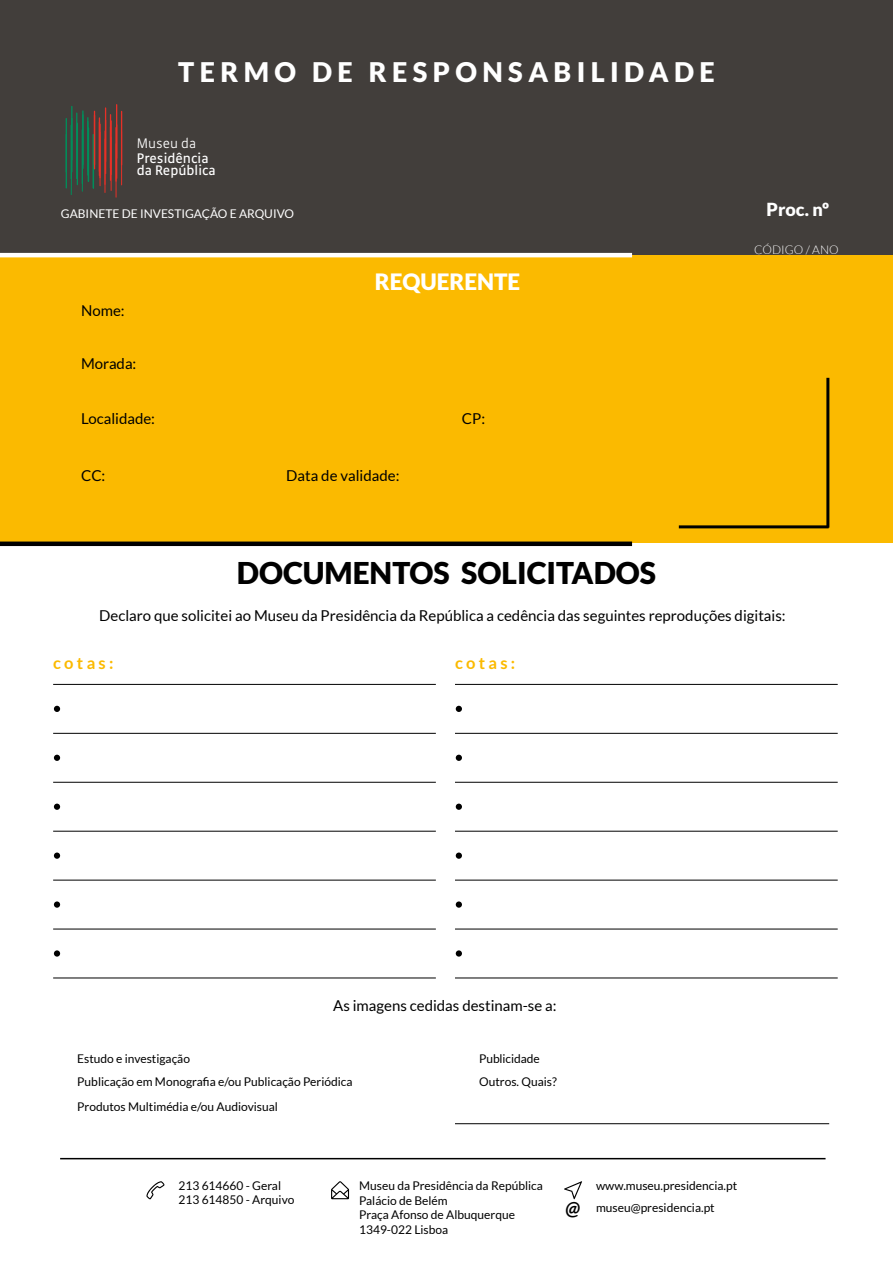
<style>
.page{position:relative;width:893px;height:1263px;background:#fff}
.page>*{position:absolute;margin:0;border:0;box-sizing:border-box;transform-origin:0 0}
.t1{font:900 30px "Lato";color:#000}
.t2{font:900 27px "Lato";letter-spacing:.2em;color:#fff}
.t3{font:900 22.5px "Lato";color:#fff}
.t4{font:900 18px "Lato";color:#fff}
.t5{font:700 16.5px "Lato";letter-spacing:.2em;color:#fbba00}
.t6{font:15px "Lato";color:#000}
.t7{font:15px/12px "Gak Sans";color:#fff}
.t8{font:300 15px "Gak Sans";color:#fff}
.t9{font:12px/14.4px "Lato";color:#000}
.t10{font:12px "Lato";color:#fff}
.t11{font:300 12px "Lato";color:#fff}
.s1{font-weight:700;font-style:italic;font-size:19.5px}
</style>
<div class="page">
<div style="left:0;top:0;width:893px;height:255px;background:#423e3b"></div>
<div style="left:0;top:255px;width:893px;height:287px;background:#fbba00"></div>
<hr style="left:60px;top:1158px;width:765px;height:1px;background:#000">
<hr style="left:455px;top:684px;width:383px;height:1px;background:#000">
<hr style="left:455px;top:733px;width:383px;height:1px;background:#000">
<hr style="left:455px;top:782px;width:383px;height:1px;background:#000">
<hr style="left:455px;top:831px;width:383px;height:1px;background:#000">
<hr style="left:455px;top:880px;width:383px;height:1px;background:#000">
<hr style="left:455px;top:929px;width:383px;height:1px;background:#000">
<svg style="left:456px;top:706px;width:6px;height:6px"></svg>
<svg style="left:456px;top:755px;width:6px;height:6px"></svg>
<svg style="left:456px;top:804px;width:6px;height:6px"></svg>
<div style="left:456px;top:852px;width:6px;height:7px;background:#000;border-radius:50%"></div>
<div style="left:456px;top:901px;width:6px;height:7px;background:#000;border-radius:50%"></div>
<div style="left:456px;top:950px;width:6px;height:7px;background:#000;border-radius:50%"></div>
<hr style="left:0;top:253px;width:632px;height:4px;background:#fff">
<div style="left:0;top:541px;width:632px;height:5px;background:#000"></div>
<hr style="left:53px;top:684px;width:383px;height:1px;background:#000">
<hr style="left:53px;top:733px;width:383px;height:1px;background:#000">
<hr style="left:53px;top:782px;width:383px;height:1px;background:#000">
<hr style="left:53px;top:831px;width:383px;height:1px;background:#000">
<hr style="left:53px;top:880px;width:383px;height:1px;background:#000">
<hr style="left:53px;top:929px;width:383px;height:1px;background:#000">
<hr style="left:455px;top:977px;width:383px;height:1px;background:#000">
<hr style="left:53px;top:977px;width:383px;height:1px;background:#000">
<svg style="left:54px;top:706px;width:6px;height:6px"></svg>
<svg style="left:54px;top:755px;width:6px;height:6px"></svg>
<svg style="left:54px;top:804px;width:6px;height:6px"></svg>
<div style="left:54px;top:852px;width:6px;height:7px;background:#000;border-radius:50%"></div>
<div style="left:54px;top:901px;width:6px;height:7px;background:#000;border-radius:50%"></div>
<div style="left:54px;top:950px;width:6px;height:7px;background:#000;border-radius:50%"></div>
<hr style="left:455px;top:1123px;width:374px;height:1px;background:#000">
<hr style="left:679px;top:525px;width:150px;height:3px;background:#000">
<hr style="left:826px;top:378px;width:3px;height:150px;background:#000">
<svg style="left:564px;top:1181px;width:18px;height:18px"></svg>
<svg style="left:331px;top:1181px;width:18px;height:18px"></svg>
<svg style="left:146px;top:1181px;width:18px;height:18px"></svg>
<hr style="left:76px;top:113px;width:1px;height:54px;background:#008e5b">
<hr style="left:87px;top:118px;width:2px;height:53px;background:#008e5b">
<hr style="left:105px;top:139px;width:1px;height:53px;background:#e63027">
<hr style="left:110px;top:127px;width:1px;height:53px;background:#e63027">
<hr style="left:116px;top:144px;width:1px;height:53px;background:#e63027">
<hr style="left:121px;top:131px;width:1px;height:54px;background:#e63027">
<svg style="left:70px;top:140px;width:3px;height:56px"></svg>
<hr style="left:76px;top:125px;width:1px;height:53px;background:#008e5b">
<svg style="left:81px;top:137px;width:3px;height:55px"></svg>
<hr style="left:87px;top:122px;width:2px;height:53px;background:#008e5b">
<hr style="left:93px;top:135px;width:1px;height:53px;background:#008e5b">
<hr style="left:99px;top:118px;width:1px;height:53px;background:#e63027">
<hr style="left:110px;top:115px;width:1px;height:53px;background:#e63027">
<hr style="left:115px;top:128px;width:2px;height:53px;background:#e63027">
<hr style="left:121px;top:111px;width:1px;height:54px;background:#e63027">
<hr style="left:66px;top:119px;width:1px;height:53px;background:#008e5b">
<hr style="left:71px;top:106px;width:1px;height:54px;background:#008e5b">
<hr style="left:77px;top:123px;width:1px;height:54px;background:#008e5b">
<hr style="left:82px;top:111px;width:2px;height:53px;background:#008e5b">
<hr style="left:94px;top:115px;width:1px;height:54px;background:#e63027">
<hr style="left:100px;top:132px;width:1px;height:54px;background:#e63027">
<hr style="left:111px;top:137px;width:1px;height:53px;background:#e63027">
<hr style="left:66px;top:134px;width:1px;height:54px;background:#008e5b">
<hr style="left:71px;top:118px;width:1px;height:54px;background:#008e5b">
<hr style="left:77px;top:131px;width:1px;height:54px;background:#008e5b">
<hr style="left:82px;top:115px;width:2px;height:53px;background:#008e5b">
<hr style="left:88px;top:128px;width:1px;height:53px;background:#008e5b">
<hr style="left:94px;top:111px;width:1px;height:54px;background:#e63027">
<hr style="left:99px;top:124px;width:2px;height:54px;background:#e63027">
<hr style="left:105px;top:108px;width:1px;height:53px;background:#e63027">
<hr style="left:110px;top:121px;width:2px;height:53px;background:#e63027">
<hr style="left:116px;top:105px;width:1px;height:53px;background:#e63027">
<h2 class="t2" style="left:178px;top:56px;width:538px">TERMO DE RESPONSABILIDADE</h2>
<p class="t8" style="left:137px;top:136px;width:61px">Museu da</p>
<p class="t7" style="left:137px;top:152px;width:80px">Presidência da República</p>
<p class="t10" style="left:61px;top:207px;width:235px">GABINETE DE INVESTIGAÇÃO E ARQUIVO</p>
<h3 class="t4" style="left:766px;top:199px;width:64px">Proc. nº</h3>
<p class="t6" style="left:81px;top:302px;width:45px">Nome:</p>
<p class="t6" style="left:81px;top:356px;width:57px">Morada:</p>
<h3 class="t3" style="left:375px;top:268px;width:147px">REQUERENTE</h3>
<p class="t6" style="left:81px;top:410px;width:76px">Localidade:</p>
<p class="t6" style="left:462px;top:410px;width:25px">CP:</p>
<p class="t6" style="left:81px;top:467px;width:26px">CC:</p>
<p class="t6" style="left:286px;top:467px;width:115px">Data de validade:</p>
<h1 class="t1" style="left:237px;top:556px;width:421px">DOCUMENTOS SOLICITADOS</h1>
<p class="t11" style="left:754px;top:243px;width:86px">CÓDIGO / ANO</p>
<p class="t6" style="left:99px;top:607px;width:688px">Declaro que solicitei ao Museu da Presidência da República a cedência das seguintes reproduções digitais:</p>
<h3 class="t5" style="left:53px;top:654px;width:62px">cotas:</h3>
<h3 class="t5" style="left:455px;top:654px;width:62px">cotas:</h3>
<p class="t6" style="left:333px;top:997px;width:225px">As imagens cedidas destinam-se a:</p>
<p class="t9" style="left:77px;top:1048px;width:277px;line-height:22.4px">Estudo e investigação<br>Publicação em Monografia e/ou Publicação Periódica</p>
<p class="t9" style="left:77px;top:1099px;width:202px">Produtos Multimédia e/ou Audiovisual</p>
<p class="t9" style="left:479px;top:1047px;width:79px;line-height:23px">Publicidade<br>Outros. Quais?</p>
<p class="t9" style="left:178px;top:1179px;width:104px">213 614660 - Geral</p>
<p class="t9" style="left:359px;top:1179px;width:185px">Museu da Presidência da República</p>
<p class="t9" style="left:596px;top:1179px;width:143px">www.museu.presidencia.pt</p>
<p class="t9" style="left:359px;top:1193px;width:157px">Palácio de Belém<br>Praça Afonso de Albuquerque<br>1349-022 Lisboa</p>
<p class="t9" style="left:565px;top:1200px;width:151px"><span class="s1">@</span> museu@presidencia.pt</p>
<p class="t9" style="left:178px;top:1192px;width:117px">213 614850 - Arquivo</p>
</div>
